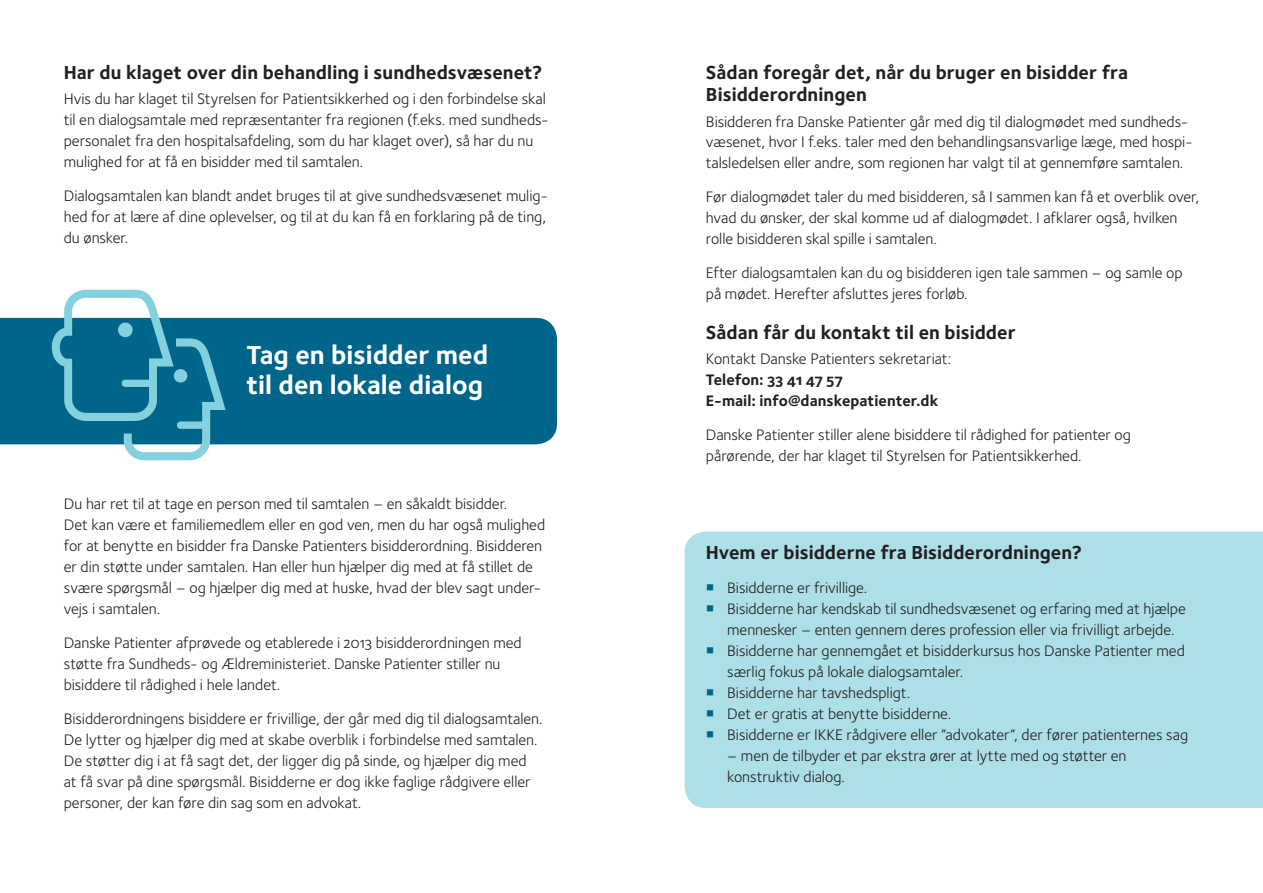
<style>
.page{position:relative;width:1263px;height:893px;background:#fff}
.page>*{position:absolute;margin:0;border:0;box-sizing:border-box;transform-origin:0 0}
.t1{font:27px/30px "Foundry Sterling Bold OSF";color:#fff}
.t2{font:19.5px/22.5px "Foundry Sterling Bold OSF";letter-spacing:.005em;color:#231f20}
.t3{font:15.75px/21px "Foundry Sterling Book OSF";letter-spacing:-.005em;color:#231f20}
.t4{font:15.75px/21px "Foundry Sterling Bold OSF";letter-spacing:.005em;color:#231f20}
.s1{font-family:"Ding 1";color:#00658a}
</style>
<div class="page">
<div style="left:0;top:318px;width:557px;height:126px;background:#00658a"></div>
<img style="left:52px;top:289px;width:174px;height:171px">
<div style="left:685px;top:531px;width:578px;height:277px;background:#addfe7"></div>
<p class="t2" style="left:64px;top:61px;width:480px">Har du klaget over din behandling i sundhedsvæsenet?</p>
<p class="t3" style="left:64px;top:88px;width:487px">Hvis du har klaget til Styrelsen for Patientsikkerhed og i den forbindelse skal til en dialogsamtale med repræsentanter fra regionen (f.eks. med sundheds&shy;personalet fra den hospitalsafdeling, som du har klaget over), så har du nu mulighed for at få en bisidder med til samtalen.</p>
<p class="t3" style="left:64px;top:185px;width:486px">Dialogsamtalen kan blandt andet bruges til at give sundhedsvæsenet mulig&shy;hed for at lære af dine oplevelser, og til at du kan få en forklaring på de ting, du ønsker.</p>
<h1 class="t1" style="left:247px;top:340px;width:243px">Tag en bisidder med til den lokale dialog</h1>
<p class="t3" style="left:64px;top:494px;width:483px">Du har ret til at tage en person med til samtalen – en såkaldt bisidder.<br>Det kan være et familiemedlem eller en god ven, men du har også mulighed for at benytte en bisidder fra Danske Patienters bisidderordning. Bisidderen er din støtte under samtalen. Han eller hun hjælper dig med at få stillet de svære spørgsmål – og hjælper dig med at huske, hvad der blev sagt under&shy;vejs i samtalen.</p>
<p class="t3" style="left:64px;top:632px;width:459px">Danske Patienter afprøvede og etablerede i 2013 bisidderordningen med støtte fra Sundheds- og Ældreministeriet. Danske Patienter stiller nu bisiddere til rådighed i hele landet.</p>
<p class="t3" style="left:64px;top:708px;width:480px">Bisidderordningens bisiddere er frivillige, der går med dig til dialogsamtalen.<br>De lytter og hjælper dig med at skabe overblik i forbindelse med samtalen.<br>De støtter dig i at få sagt det, der ligger dig på sinde, og hjælper dig med at få svar på dine spørgsmål. Bisidderne er dog ikke faglige rådgivere eller personer, der kan føre din sag som en advokat.</p>
<p class="t2" style="left:706px;top:61px;width:424px">Sådan foregår det, når du bruger en bisidder fra<br>Bisidderordningen</p>
<p class="t3" style="left:706px;top:111px;width:488px">Bisidderen fra Danske Patienter går med dig til dialogmødet med sundheds&shy;væsenet, hvor I f.eks. taler med den behandlingsansvarlige læge, med hospi&shy;talsledelsen eller andre, som regionen har valgt til at gennemføre samtalen.</p>
<p class="t3" style="left:706px;top:186px;width:495px">Før dialogmødet taler du med bisidderen, så I sammen kan få et overblik over, hvad du ønsker, der skal komme ud af dialogmødet. I afklarer også, hvilken rolle bisidderen skal spille i samtalen.</p>
<p class="t3" style="left:706px;top:262px;width:478px">Efter dialogsamtalen kan du og bisidderen igen tale sammen – og samle op på mødet. Herefter afsluttes jeres forløb.</p>
<p class="t2" style="left:706px;top:320px;width:311px">Sådan får du kontakt til en bisidder</p>
<p class="t3" style="left:706px;top:348px;width:247px">Kontakt Danske Patienters sekretariat:</p>
<p class="t4" style="left:706px;top:369px;width:234px">Telefon: 33 41 47 57<br>E-mail: info@danskepatienter.dk</p>
<p class="t3" style="left:706px;top:424px;width:427px">Danske Patienter stiller alene bisiddere til rådighed for patienter og pårørende, der har klaget til Styrelsen for Patientsikkerhed.</p>
<p class="t2" style="left:706px;top:541px;width:377px">Hvem er bisidderne fra Bisidderordningen?</p>
<p class="t3" style="left:706px;top:577px;width:163px"><span class="s1">§</span> Bisidderne er frivillige.</p>
<p class="t3" style="left:706px;top:598px;width:481px"><span class="s1">§</span> Bisidderne har kendskab til sundhedsvæsenet og erfaring med at hjælpe</p>
<p class="t3" style="left:727px;top:619px;width:449px">mennesker – enten gennem deres profession eller via frivilligt arbejde.</p>
<p class="t3" style="left:706px;top:640px;width:480px"><span class="s1">§</span> Bisidderne har gennemgået et bisidderkursus hos Danske Patienter med</p>
<p class="t3" style="left:727px;top:661px;width:238px">særlig fokus på lokale dialogsamtaler.</p>
<p class="t3" style="left:706px;top:682px;width:206px"><span class="s1">§</span> Bisidderne har tavshedspligt.</p>
<p class="t3" style="left:706px;top:703px;width:247px"><span class="s1">§</span> Det er gratis at benytte bisidderne.</p>
<p class="t3" style="left:706px;top:724px;width:484px"><span class="s1">§</span> Bisidderne er IKKE rådgivere eller ”advokater”, der fører patienternes sag</p>
<p class="t3" style="left:727px;top:745px;width:401px">– men de tilbyder et par ekstra ører at lytte med og støtter en konstruktiv dialog.</p>
</div>
